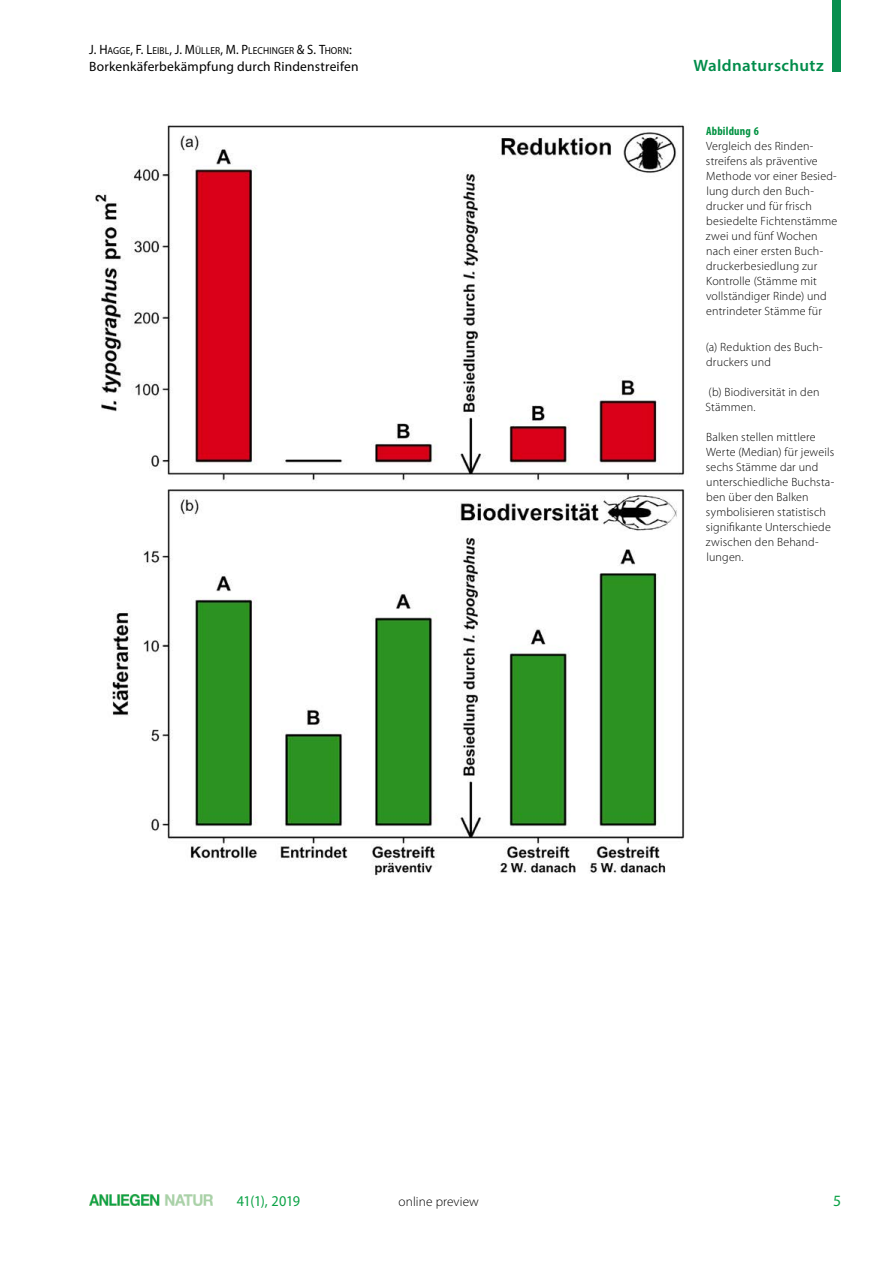
<style>
.page{position:relative;width:893px;height:1263px;background:#fff}
.page>*{position:absolute;margin:0;border:0;box-sizing:border-box;transform-origin:0 0}
.t1{font:600 16.5px "Myriad Pro";letter-spacing:.02em;color:#008c4a}
.t2{font:15.75px "Myriad Pro";color:#0aa245}
.t3{font:15px "Myriad Pro";letter-spacing:-.025em;color:#0aa245;scale:.95 1}
.t4{font:13.5px "Myriad Pro";letter-spacing:.015em;color:#000}
.t5{font:300 13.35px "Myriad Pro";letter-spacing:.005em;color:#000}
.P5__Bildlegende{font:300 12px/15px "Myriad Pro";letter-spacing:.015em;color:#000}
.t6{font:10.2px "Myriad Pro";letter-spacing:.015em;color:#000;scale:.93 1}
.s1{font-size:13.5px}
.s2{font-weight:700;font-stretch:condensed;color:#009241}
</style>
<div class="page">
<img style="left:95px;top:125px;width:590px;height:751px">
<div style="left:833px;top:0;width:8px;height:72px;background:#088f4f"></div>
<img style="left:89px;top:1194px;width:123px;height:12px">
<p class="t6" style="left:89px;top:45px;width:284px"><span class="s1">J.</span> <span class="s1">H</span>AGGE<span class="s1">, F.</span> <span class="s1">L</span>EIBL<span class="s1">, J.</span> <span class="s1">M</span>ÜLL ER<span class="s1">, M.</span> <span class="s1">P</span>LECHINGER <span class="s1">&amp; S.</span> <span class="s1">T</span>HORN<span class="s1">:</span></p>
<p class="t4" style="left:89px;top:58px;width:271px">Borkenkäferbekämpfung durch Rindenstreifen</p>
<h1 class="t1" style="left:693px;top:55px;width:132px">Waldnaturschutz</h1>
<p class="P5__Bildlegende" style="left:706px;top:123px;width:133px"><span class="s2">Abbildung 6<br></span>Vergleich des Rinden&shy;streifens als präventive<br>Methode vor einer Besied&shy;lung durch den Buch&shy;drucker und für frisch besiedelte Fichtenstämme zwei und fünf Wochen nach einer ersten Buch&shy;druckerbesiedlung zur<br>Kontrolle (Stämme mit vollständiger Rinde) und entrindeter Stämme für</p>
<p class="P5__Bildlegende" style="left:706px;top:339px;width:118px">(a) Reduktion des Buch&shy;druckers und</p>
<p class="P5__Bildlegende" style="left:706px;top:384px;width:115px">(b) Biodiversität in den<br>Stämmen.</p>
<p class="P5__Bildlegende" style="left:706px;top:429px;width:130px">Balken stellen mittlere<br>Werte (Median) für jeweils sechs Stämme dar und unterschiedliche Buchsta&shy;ben über den Balken symbolisieren statistisch signifikante Unterschiede zwischen den Behand&shy;lungen.</p>
<p class="t3" style="left:237px;top:1191px;width:68px">41(1), 2019</p>
<h2 class="t2" style="left:833px;top:1191px;width:10px">5</h2>
<p class="t5" style="left:399px;top:1194px;width:82px">online preview</p>
</div>
